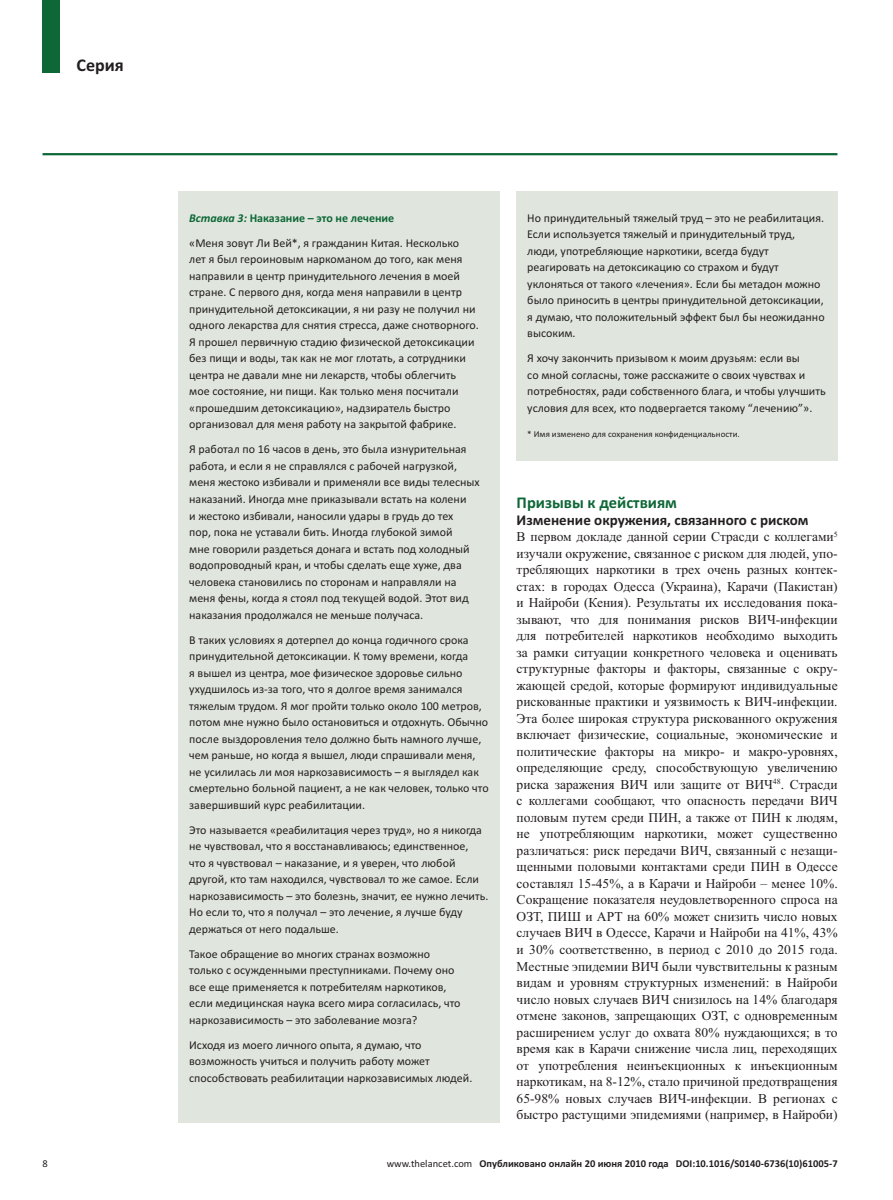
<style>
.page{position:relative;width:893px;height:1200px;background:#fff}
.page>*{position:absolute;margin:0;border:0;box-sizing:border-box;transform-origin:0 0}
.t1{font:700 18px "Calibri";color:#231f20}
.t2{font:700 16.5px "Calibri";color:#0d6736}
.t3{font:700 15px "Calibri";color:#231f20}
.t4{font:13.5px/16.5px "Times New Roman";color:#231f20;text-align:justify}
.t5{font:12px/16.5px "Calibri";color:#231f20}
.t6{font:700 10.5px "Calibri";color:#231f20}
.t7{font:10.5px "Calibri";color:#231f20}
.t8{font:9px "Calibri";color:#231f20}
.s1{font-weight:700;font-style:italic;color:#0d6736}
.s2{font-weight:700;color:#0d6736}
.s3{font-weight:400}
</style>
<div class="page">
<div style="left:43px;top:0;width:17px;height:72px;background:#0d6736"></div>
<hr style="left:43px;top:153px;width:794px;height:2px;background:#0d6736">
<div style="left:179px;top:191px;width:321px;height:932px;background:#e0e6de"></div>
<div style="left:517px;top:191px;width:321px;height:269px;background:#e0e6de"></div>
<h1 class="t1" style="left:77px;top:55px;width:49px">Серия</h1>
<p class="t5" style="left:189px;top:206px;width:271px;line-height:25px"><span class="s1">Вставка 3:</span> <span class="s2">Наказание – это не лечение<br></span>«Меня зовут Ли Вей*, я гражданин Китая. Несколько</p>
<p class="t5" style="left:189px;top:252px;width:291px">лет я был героиновым наркоманом до того, как меня направили в центр принудительного лечения в моей стране. С первого дня, когда меня направили в центр принудительной детоксикации, я ни разу не получил ни одного лекарства для снятия стресса, даже снотворного.<br>Я прошел первичную стадию физической детоксикации без пищи и воды, так как не мог глотать, а сотрудники центра не давали мне ни лекарств, чтобы облегчить мое состояние, ни пищи. Как только меня посчитали «прошедшим детоксикацию», надзиратель быстро организовал для меня работу на закрытой фабрике.</p>
<p class="t5" style="left:189px;top:442px;width:292px">Я работал по 16 часов в день, это была изнурительная работа, и если я не справлялся с рабочей нагрузкой, меня жестоко избивали и применяли все виды телесных наказаний. Иногда мне приказывали встать на колени<br>и жестоко избивали, наносили удары в грудь до тех<br>пор, пока не уставали бить. Иногда глубокой зимой<br>мне говорили раздеться донага и встать под холодный водопроводный кран, и чтобы сделать еще хуже, два человека становились по сторонам и направляли на меня фены, когда я стоял под текущей водой. Этот вид наказания продолжался не меньше получаса.</p>
<p class="t5" style="left:189px;top:632px;width:301px">В таких условиях я дотерпел до конца годичного срока принудительной детоксикации. К тому времени, когда<br>я вышел из центра, мое физическое здоровье сильно ухудшилось из-за того, что я долгое время занимался тяжелым трудом. Я мог пройти только около 100 метров, потом мне нужно было остановиться и отдохнуть. Обычно после выздоровления тело должно быть намного лучше, чем раньше, но когда я вышел, люди спрашивали меня, не усилилась ли моя наркозависимость – я выглядел как смертельно больной пациент, а не как человек, только что завершивший курс реабилитации.</p>
<p class="t5" style="left:189px;top:822px;width:301px">Это называется «реабилитация через труд», но я никогда не чувствовал, что я восстанавливаюсь; единственное,<br>что я чувствовал – наказание, и я уверен, что любой другой, кто там находился, чувствовал то же самое. Если наркозависимость – это болезнь, значит, ее нужно лечить.<br>Но если то, что я получал – это лечение, я лучше буду держаться от него подальше.</p>
<p class="t5" style="left:189px;top:946px;width:273px">Такое обращение во многих странах возможно только с осужденными преступниками. Почему оно все еще применяется к потребителям наркотиков, если медицинская наука всего мира согласилась, что наркозависимость – это заболевание мозга?</p>
<p class="t5" style="left:189px;top:1037px;width:285px">Исходя из моего личного опыта, я думаю, что возможность учиться и получить работу может способствовать реабилитации наркозависимых людей.</p>
<p class="t5" style="left:527px;top:210px;width:299px">Но принудительный тяжелый труд – это не реабилитация.<br>Если используется тяжелый и принудительный труд, люди, употребляющие наркотики, всегда будут реагировать на детоксикацию со страхом и будут уклоняться от такого «лечения». Если бы метадон можно было приносить в центры принудительной детоксикации, я думаю, что положительный эффект был бы неожиданно высоким.</p>
<p class="t5" style="left:527px;top:351px;width:300px">Я хочу закончить призывом к моим друзьям: если вы<br>со мной согласны, тоже расскажите о своих чувствах и потребностях, ради собственного блага, и чтобы улучшить условия для всех, кто подвергается такому “лечению”».</p>
<p class="t8" style="left:527px;top:431px;width:214px">* Имя изменено для сохранения конфиденциальности.</p>
<h2 class="t2" style="left:517px;top:492px;width:162px">Призывы к действиям</h2>
<p class="t3" style="left:517px;top:510px;width:293px">Изменение окружения, связанного с риском</p>
<p class="t4" style="left:517px;top:529px;width:323px">В первом докладе данной серии Страсди с коллегами<sup>5 </sup>изучали окружение, связанное с риском для людей, упо&shy;требляющих наркотики в трех очень разных контек&shy;стах: в городах Одесса (Украина), Карачи (Пакистан) и Найроби (Кения). Результаты их исследования пока&shy;зывают, что для понимания рисков ВИЧ-инфекции для потребителей наркотиков необходимо выходить за рамки ситуации конкретного человека и оценивать структурные факторы и факторы, связанные с окру&shy;жающей средой, которые формируют индивидуальные рискованные практики и уязвимость к ВИЧ-инфекции.<br>Эта более широкая структура рискованного окружения включает физические, социальные, экономические и политические факторы на микро- и макро-уровнях, определяющие среду, способствующую увеличению риска заражения ВИЧ или защите от ВИЧ<sup>48</sup>. Страсди с коллегами сообщают, что опасность передачи ВИЧ половым путем среди ПИН, а также от ПИН к людям, не употребляющим наркотики, может существенно различаться: риск передачи ВИЧ, связанный с незащи&shy;щенными половыми контактами среди ПИН в Одессе составлял 15-45%, а в Карачи и Найроби – менее 10%.<br>Сокращение показателя неудовлетворенного спроса на ОЗТ, ПИШ и АРТ на 60% может снизить число новых случаев ВИЧ в Одессе, Карачи и Найроби на 41%, 43% и 30% соответственно, в период с 2010 до 2015 года.<br>Местные эпидемии ВИЧ были чувствительны к разным видам и уровням структурных изменений: в Найроби число новых случаев ВИЧ снизилось на 14% благодаря отмене законов, запрещающих ОЗТ, с одновременным расширением услуг до охвата 80% нуждающихся; в то время как в Карачи снижение числа лиц, переходящих от употребления неинъекционных к инъекционным наркотикам, на 8-12%, стало причиной предотвращения 65-98% новых случаев ВИЧ-инфекции. В регионах с быстро растущими эпидемиями (например, в Найроби)</p>
<p class="t7" style="left:43px;top:1159px;width:7px">8</p>
<p class="t6" style="left:387px;top:1157px;width:452px"><span class="s3">www.thelancet.com</span> Опубликовано онлайн 20 июня 2010 года DOI:10.1016/S0140-6736(10)61005-7</p>
</div>
